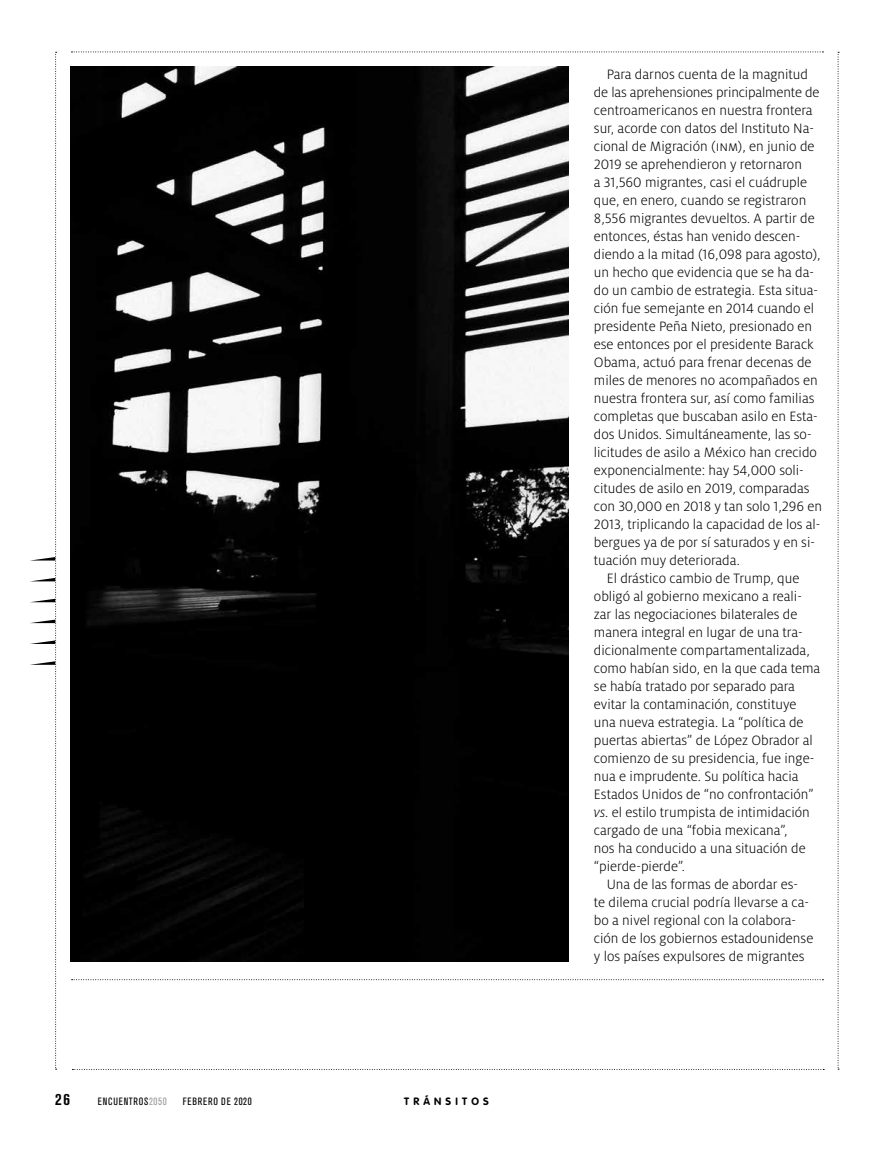
<style>
.page{position:relative;width:893px;height:1149px;background:#fff}
.page>*{position:absolute;margin:0;border:0;box-sizing:border-box;transform-origin:0 0}
.t1{font:700 condensed 16.5px "Akzidenz Grotesk BE";color:#000}
.t2{font:300 15px "Milo OT";color:#000}
.t3{font:condensed 10.5px "Akzidenz Grotesk BE";letter-spacing:.07em;color:#000}
.t4{font:700 10.5px "VAG Rounded";letter-spacing:.4em;color:#000}
.s1{color:#9d9d9c}
.s2{font-style:italic}
</style>
<div class="page">
<svg style="left:838px;top:52px;width:1px;height:1017px"></svg>
<svg style="left:71px;top:52px;width:752px;height:1px"></svg>
<svg style="left:30px;top:52px;width:27px;height:1017px"></svg>
<svg style="left:72px;top:979px;width:751px;height:1px"></svg>
<img style="left:70px;top:66px;width:498px;height:895px">
<p class="t1" style="left:55px;top:1089px;width:16px">26</p>
<p class="t3" style="left:98px;top:1095px;width:71px">ENCUENTROS<span class="s1">2050</span></p>
<p class="t3" style="left:183px;top:1095px;width:70px">FEBRERO DE 2020</p>
<p class="t4" style="left:404px;top:1095px;width:86px">TRÁNSITOS</p>
<p class="t2" style="left:607px;top:66px;width:203px">Para darnos cuenta de la magnitud</p>
<p class="t2" style="left:594px;top:84px;width:227px">de las aprehensiones principalmente de</p>
<p class="t2" style="left:594px;top:102px;width:220px">centroamericanos en nuestra frontera</p>
<p class="t2" style="left:594px;top:120px;width:222px">sur, acorde con datos del Instituto Na-</p>
<p class="t2" style="left:594px;top:138px;width:222px">cional de Migración (inm), en junio de</p>
<p class="t2" style="left:594px;top:156px;width:210px">2019 se aprehendieron y retornaron</p>
<p class="t2" style="left:594px;top:174px;width:215px">a 31,560 migrantes, casi el cuádruple</p>
<p class="t2" style="left:594px;top:192px;width:214px">que, en enero, cuando se registraron</p>
<p class="t2" style="left:594px;top:210px;width:222px">8,556 migrantes devueltos. A partir de</p>
<p class="t2" style="left:594px;top:228px;width:208px">entonces, éstas han venido descen-</p>
<p class="t2" style="left:594px;top:246px;width:228px">diendo a la mitad (16,098 para agosto),</p>
<p class="t2" style="left:594px;top:264px;width:222px">un hecho que evidencia que se ha da-</p>
<p class="t2" style="left:594px;top:282px;width:226px">do un cambio de estrategia. Esta situa-</p>
<p class="t2" style="left:594px;top:300px;width:222px">ción fue semejante en 2014 cuando el</p>
<p class="t2" style="left:594px;top:318px;width:220px">presidente Peña Nieto, presionado en</p>
<p class="t2" style="left:594px;top:336px;width:221px">ese entonces por el presidente Barack</p>
<p class="t2" style="left:594px;top:354px;width:219px">Obama, actuó para frenar decenas de</p>
<p class="t2" style="left:594px;top:372px;width:225px">miles de menores no acompañados en</p>
<p class="t2" style="left:594px;top:390px;width:222px">nuestra frontera sur, así como familias</p>
<p class="t2" style="left:594px;top:408px;width:225px">completas que buscaban asilo en Esta-</p>
<p class="t2" style="left:594px;top:426px;width:219px">dos Unidos. Simultáneamente, las so-</p>
<p class="t2" style="left:594px;top:444px;width:225px">licitudes de asilo a México han crecido</p>
<p class="t2" style="left:594px;top:462px;width:211px">exponencialmente: hay 54,000 soli-</p>
<p class="t2" style="left:594px;top:480px;width:217px">citudes de asilo en 2019, comparadas</p>
<p class="t2" style="left:594px;top:498px;width:230px">con 30,000 en 2018 y tan solo 1,296 en</p>
<p class="t2" style="left:594px;top:516px;width:228px">2013, triplicando la capacidad de los al-</p>
<p class="t2" style="left:594px;top:534px;width:223px">bergues ya de por sí saturados y en si-</p>
<p class="t2" style="left:594px;top:552px;width:147px">tuación muy deteriorada.</p>
<p class="t2" style="left:607px;top:570px;width:194px">El drástico cambio de Trump, que</p>
<p class="t2" style="left:594px;top:588px;width:209px">obligó al gobierno mexicano a reali-</p>
<p class="t2" style="left:594px;top:606px;width:205px">zar las negociaciones bilaterales de</p>
<p class="t2" style="left:594px;top:624px;width:210px">manera integral en lugar de una tra-</p>
<p class="t2" style="left:594px;top:642px;width:218px">dicionalmente compartamentalizada,</p>
<p class="t2" style="left:594px;top:660px;width:228px">como habían sido, en la que cada tema</p>
<p class="t2" style="left:594px;top:678px;width:203px">se había tratado por separado para</p>
<p class="t2" style="left:594px;top:696px;width:204px">evitar la contaminación, constituye</p>
<p class="t2" style="left:594px;top:714px;width:211px">una nueva estrategia. La “política de</p>
<p class="t2" style="left:594px;top:732px;width:220px">puertas abiertas” de López Obrador al</p>
<p class="t2" style="left:594px;top:750px;width:222px">comienzo de su presidencia, fue inge-</p>
<p class="t2" style="left:594px;top:768px;width:206px">nua e imprudente. Su política hacia</p>
<p class="t2" style="left:594px;top:786px;width:221px">Estados Unidos de “no confrontación”</p>
<p class="t2" style="left:594px;top:804px;width:217px"><span class="s2">vs</span>. el estilo trumpista de intimidación</p>
<p class="t2" style="left:594px;top:822px;width:195px">cargado de una “fobia mexicana”,</p>
<p class="t2" style="left:594px;top:840px;width:213px">nos ha conducido a una situación de</p>
<p class="t2" style="left:594px;top:858px;width:93px">“pierde-pierde”.</p>
<p class="t2" style="left:607px;top:876px;width:193px">Una de las formas de abordar es-</p>
<p class="t2" style="left:594px;top:894px;width:217px">te dilema crucial podría llevarse a ca-</p>
<p class="t2" style="left:594px;top:912px;width:204px">bo a nivel regional con la colabora-</p>
<p class="t2" style="left:594px;top:930px;width:221px">ción de los gobiernos estadounidense</p>
<p class="t2" style="left:594px;top:948px;width:212px">y los países expulsores de migrantes</p>
</div>
